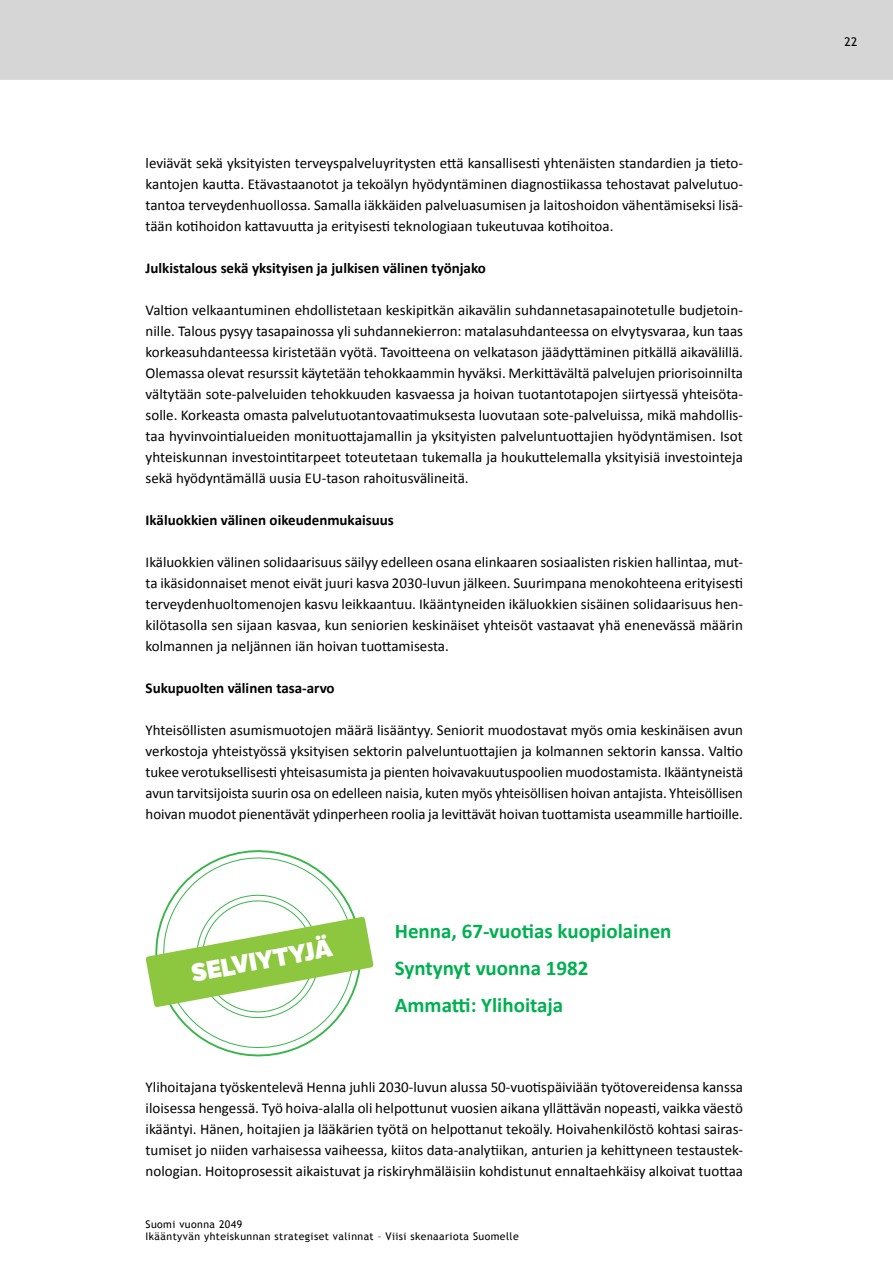
<style>
.page{position:relative;width:893px;height:1263px;background:#fff}
.page>*{position:absolute;margin:0;border:0;box-sizing:border-box;transform-origin:0 0}
.t1{font:800 24.45px "Etica W02";color:#fff}
.t2{font:700 21px/37.2px "Calibri";color:#00b050}
.t3{font:15px/21px "Calibri";color:#000;text-align:justify}
.t4{font:700 15px "Calibri";color:#000}
.t5{font:12px "Trebuchet MS";color:#000}
.t6{font:10.5px/12px "Trebuchet MS";letter-spacing:.04em;color:#000}
</style>
<div class="page">
<div style="left:0;top:0;width:893px;height:80px;background:#d6d6d6"></div>
<svg style="left:146px;top:851px;width:228px;height:203px"></svg>
<p class="t3" style="left:146px;top:152px;width:599px">leviävät sekä yksityisten terveyspalveluyritysten että kansallisesti yhtenäisten standardien ja tieto&shy;kantojen kautta. Etävastaanotot ja tekoälyn hyödyntäminen diagnostiikassa tehostavat palvelutuo&shy;tantoa terveydenhuollossa. Samalla iäkkäiden palveluasumisen ja laitoshoidon vähentämiseksi lisä&shy;tään kotihoidon kattavuutta ja erityisesti teknologiaan tukeutuvaa kotihoitoa.</p>
<p class="t4" style="left:146px;top:259px;width:342px">Julkistalous sekä yksityisen ja julkisen välinen työnjako</p>
<p class="t3" style="left:146px;top:299px;width:599px">Valtion velkaantuminen ehdollistetaan keskipitkän aikavälin suhdannetasapainotetulle budjetoin&shy;nille. Talous pysyy tasapainossa yli suhdannekierron: matalasuhdanteessa on elvytysvaraa, kun taas korkeasuhdanteessa kiristetään vyötä. Tavoitteena on velkatason jäädyttäminen pitkällä aikavälillä.<br>Olemassa olevat resurssit käytetään tehokkaammin hyväksi. Merkittävältä palvelujen priorisoinnilta vältytään sote-palveluiden tehokkuuden kasvaessa ja hoivan tuotantotapojen siirtyessä yhteisöta&shy;solle. Korkeasta omasta palvelutuotantovaatimuksesta luovutaan sote-palveluissa, mikä mahdollis&shy;taa hyvinvointialueiden monituottajamallin ja yksityisten palveluntuottajien hyödyntämisen. Isot yhteiskunnan investointitarpeet toteutetaan tukemalla ja houkuttelemalla yksityisiä investointeja sekä hyödyntämällä uusia EU-tason rahoitusvälineitä.</p>
<p class="t4" style="left:146px;top:511px;width:250px">Ikäluokkien välinen oikeudenmukaisuus</p>
<p class="t3" style="left:146px;top:551px;width:599px">Ikäluokkien välinen solidaarisuus säilyy edelleen osana elinkaaren sosiaalisten riskien hallintaa, mut&shy;ta ikäsidonnaiset menot eivät juuri kasva 2030-luvun jälkeen. Suurimpana menokohteena erityisesti terveydenhuoltomenojen kasvu leikkaantuu. Ikääntyneiden ikäluokkien sisäinen solidaarisuus hen&shy;kilötasolla sen sijaan kasvaa, kun seniorien keskinäiset yhteisöt vastaavat yhä enenevässä määrin kolmannen ja neljännen iän hoivan tuottamisesta.</p>
<p class="t4" style="left:146px;top:679px;width:191px">Sukupuolten välinen tasa-arvo</p>
<p class="t3" style="left:146px;top:719px;width:599px">Yhteisöllisten asumismuotojen määrä lisääntyy. Seniorit muodostavat myös omia keskinäisen avun verkostoja yhteistyössä yksityisen sektorin palveluntuottajien ja kolmannen sektorin kanssa. Valtio tukee verotuksellisesti yhteisasumista ja pienten hoivavakuutuspoolien muodostamista. Ikääntyneistä avun tarvitsijoista suurin osa on edelleen naisia, kuten myös yhteisöllisen hoivan antajista. Yhteisöllisen hoivan muodot pienentävät ydinperheen roolia ja levittävät hoivan tuottamista useammille hartioille.</p>
<h1 class="t1" style="left:189px;top:958px;width:144px;rotate:-10deg">SELVIYTYJÄ</h1>
<h2 class="t2" style="left:395px;top:911px;width:278px">Henna, 67-vuotias kuopiolainen<br>Syntynyt vuonna 1982<br>Ammatti: Ylihoitaja</h2>
<p class="t3" style="left:146px;top:1076px;width:599px">Ylihoitajana työskentelevä Henna juhli 2030-luvun alussa 50-vuotispäiviään työtovereidensa kanssa iloisessa hengessä. Työ hoiva-alalla oli helpottunut vuosien aikana yllättävän nopeasti, vaikka väestö ikääntyi. Hänen, hoitajien ja lääkärien työtä on helpottanut tekoäly. Hoivahenkilöstö kohtasi sairas&shy;tumiset jo niiden varhaisessa vaiheessa, kiitos data-analytiikan, anturien ja kehittyneen testaustek&shy;nologian. Hoitoprosessit aikaistuvat ja riskiryhmäläisiin kohdistunut ennaltaehkäisy alkoivat tuottaa</p>
<p class="t6" style="left:146px;top:1218px;width:375px">Suomi vuonna 2049<br>Ikääntyvän yhteiskunnan strategiset valinnat – Viisi skenaariota Suomelle</p>
<p class="t5" style="left:844px;top:34px;width:15px">22</p>
</div>
